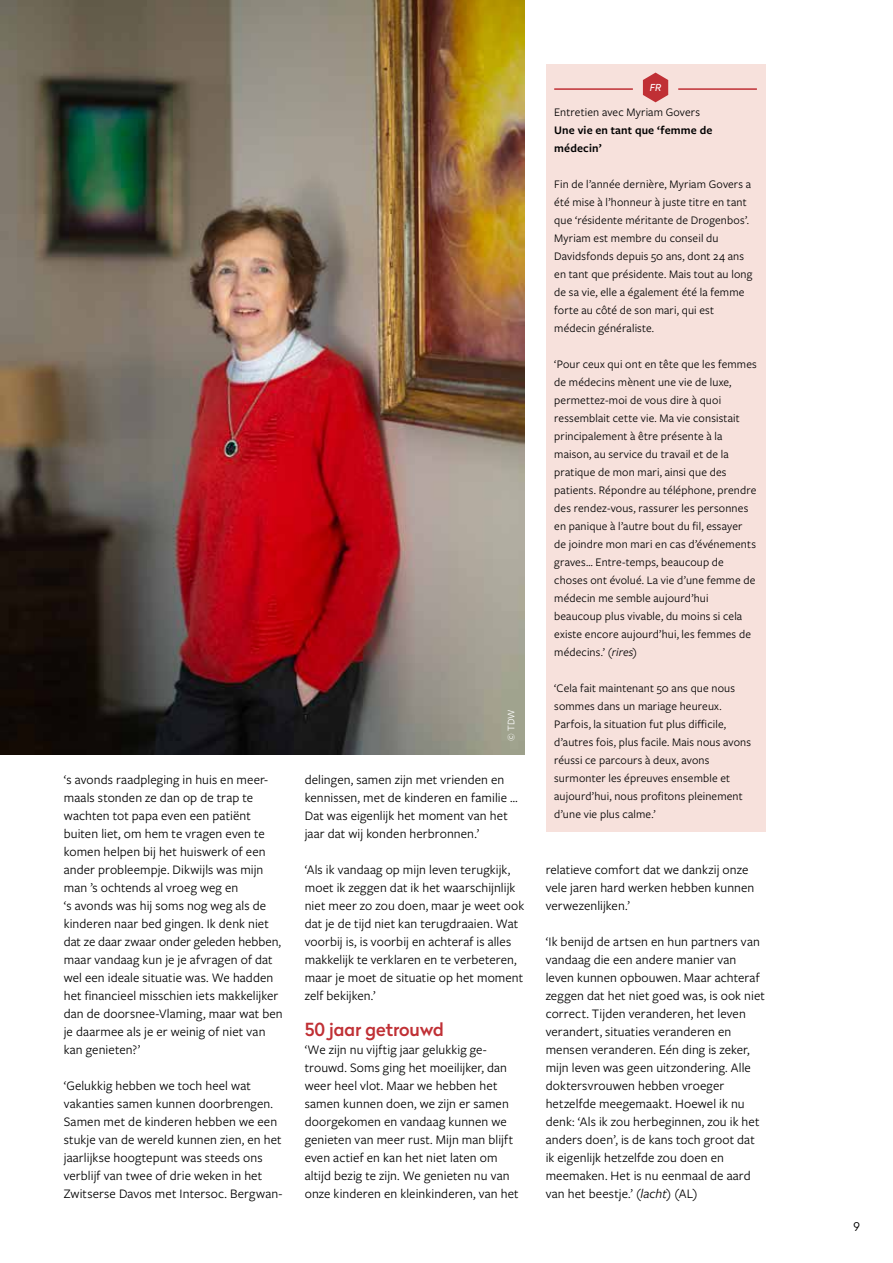
<style>
.page{position:relative;width:893px;height:1263px;background:#fff}
.page>*{position:absolute;margin:0;border:0;box-sizing:border-box;transform-origin:0 0}
.t1{font:500 18px "Radikal";letter-spacing:-.005em;color:#c03035}
.t2{font:13.5px/18px "Freight Sans Pro";letter-spacing:.01em;color:#000}
.t3{font:12px/18px "Freight Sans Pro";letter-spacing:.01em;color:#000}
.t4{font:600 12px/18px "Freight Sans Pro";letter-spacing:.015em;color:#000}
.t5{font:300 12px "Radikal";color:#000}
.t6{font:10.5px "Freight Sans Pro";color:#fff}
.t7{font:italic 9.6px "Radikal";color:#fff}
.s1{font-style:italic}
</style>
<div class="page">
<img style="left:0;top:0;width:524px;height:754px">
<div style="left:546px;top:64px;width:219px;height:767px;background:#f7e1dc"></div>
<hr style="left:554px;top:88px;width:79px;height:2px;background:#c03035">
<hr style="left:678px;top:88px;width:79px;height:2px;background:#c03035">
<svg style="left:643px;top:73px;width:25px;height:29px"></svg>
<p class="t2" style="left:64px;top:770px;width:220px">‘s avonds raadpleging in huis en meer&shy;maals stonden ze dan op de trap te wachten tot papa even een patiënt buiten liet, om hem te vragen even te komen helpen bij het huiswerk of een ander probleempje. Dikwijls was mijn man ’s ochtends al vroeg weg en<br>‘s avonds was hij soms nog weg als de kinderen naar bed gingen. Ik denk niet dat ze daar zwaar onder geleden hebben, maar vandaag kun je je afvragen of dat wel een ideale situatie was. We hadden het financieel misschien iets makkelijker dan de doorsnee-Vlaming, maar wat ben je daarmee als je er weinig of niet van kan genieten?’</p>
<p class="t2" style="left:64px;top:1076px;width:220px">‘Gelukkig hebben we toch heel wat vakanties samen kunnen doorbrengen.<br>Samen met de kinderen hebben we een stukje van de wereld kunnen zien, en het jaarlijkse hoogtepunt was steeds ons verblijf van twee of drie weken in het Zwitserse Davos met Intersoc. Bergwan-</p>
<p class="t6" style="left:504px;top:741px;width:33px;rotate:-90deg">© TDW</p>
<p class="t2" style="left:305px;top:770px;width:215px">delingen, samen zijn met vrienden en kennissen, met de kinderen en familie … Dat was eigenlijk het moment van het jaar dat wij konden herbronnen.’</p>
<p class="t2" style="left:305px;top:860px;width:221px">‘Als ik vandaag op mijn leven terugkijk, moet ik zeggen dat ik het waarschijnlijk niet meer zo zou doen, maar je weet ook dat je de tijd niet kan terugdraaien. Wat voorbij is, is voorbij en achteraf is alles makkelijk te verklaren en te verbeteren, maar je moet de situatie op het moment zelf bekijken.’</p>
<h1 class="t1" style="left:305px;top:1016px;width:141px">50 jaar getrouwd</h1>
<p class="t2" style="left:305px;top:1040px;width:215px">‘We zijn nu vijftig jaar gelukkig ge&shy;trouwd. Soms ging het moeilijker, dan weer heel vlot. Maar we hebben het samen kunnen doen, we zijn er samen doorgekomen en vandaag kunnen we genieten van meer rust. Mijn man blijft even actief en kan het niet laten om altijd bezig te zijn. We genieten nu van onze kinderen en kleinkinderen, van het</p>
<p class="t7" style="left:650px;top:81px;width:13px">FR</p>
<p class="t3" style="left:554px;top:103px;width:147px">Entretien avec Myriam Govers</p>
<p class="t4" style="left:554px;top:121px;width:160px">Une vie en tant que ‘femme de médecin’</p>
<p class="t3" style="left:554px;top:175px;width:200px">Fin de l’année dernière, Myriam Govers a été mise à l’honneur à juste titre en tant que ‘résidente méritante de Drogenbos’.<br>Myriam est membre du conseil du Davidsfonds depuis 50 ans, dont 24 ans en tant que présidente. Mais tout au long de sa vie, elle a également été la femme forte au côté de son mari, qui est médecin généraliste.</p>
<p class="t3" style="left:554px;top:355px;width:204px">‘Pour ceux qui ont en tête que les femmes de médecins mènent une vie de luxe, permettez-moi de vous dire à quoi ressemblait cette vie. Ma vie consistait principalement à être présente à la maison, au service du travail et de la pratique de mon mari, ainsi que des patients. Répondre au téléphone, prendre des rendez-vous, rassurer les personnes en panique à l’autre bout du fil, essayer de joindre mon mari en cas d’événements graves… Entre-temps, beaucoup de choses ont évolué. La vie d’une femme de médecin me semble aujourd’hui beaucoup plus vivable, du moins si cela existe encore aujourd’hui, les femmes de médecins.’ <span class="s1">(rires)</span></p>
<p class="t3" style="left:554px;top:679px;width:198px">‘Cela fait maintenant 50 ans que nous sommes dans un mariage heureux.<br>Parfois, la situation fut plus difficile, d’autres fois, plus facile. Mais nous avons réussi ce parcours à deux, avons surmonter les épreuves ensemble et aujourd’hui, nous profitons pleinement d’une vie plus calme.’</p>
<p class="t2" style="left:546px;top:860px;width:210px">relatieve comfort dat we dankzij onze vele jaren hard werken hebben kunnen verwezenlijken.’</p>
<p class="t2" style="left:546px;top:932px;width:221px">‘Ik benijd de artsen en hun partners van vandaag die een andere manier van leven kunnen opbouwen. Maar achteraf zeggen dat het niet goed was, is ook niet correct. Tijden veranderen, het leven verandert, situaties veranderen en mensen veranderen. Eén ding is zeker, mijn leven was geen uitzondering. Alle doktersvrouwen hebben vroeger hetzelfde meegemaakt. Hoewel ik nu denk: ‘Als ik zou herbeginnen, zou ik het anders doen’, is de kans toch groot dat ik eigenlijk hetzelfde zou doen en meemaken. Het is nu eenmaal de aard van het beestje.’ <span class="s1">(lacht</span>) (AL)</p>
<p class="t5" style="left:854px;top:1218px;width:8px">9</p>
</div>
